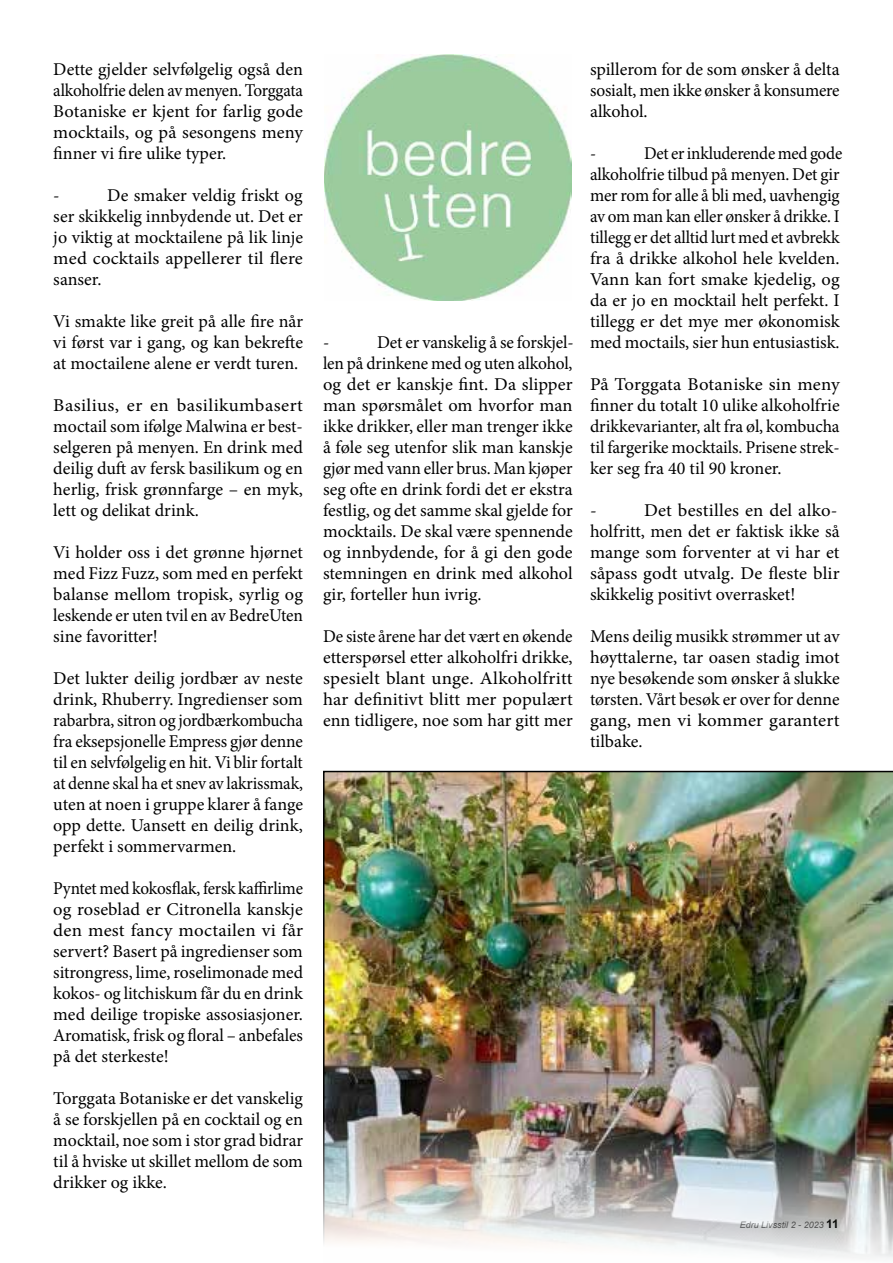
<style>
.page{position:relative;width:893px;height:1263px;background:#fff}
.page>*{position:absolute;margin:0;border:0;box-sizing:border-box;transform-origin:0 0}
.t1{font:18px/21px "Minion Pro";letter-spacing:-.005em;color:#000;text-align:justify}
.t2{font:18px/21px "Minion Pro";letter-spacing:-.005em;color:#000;text-align:justify;scale:.95 1}
.t3{font:18px/21px "Minion Pro";letter-spacing:-.005em;color:#000;text-align:justify;scale:1.04 1}
.t4{font:18px/21px "Minion Pro";letter-spacing:-.005em;color:#000;text-align:justify;scale:1.05 1}
.t5{font:italic 9px "Arial";color:#646363}
.s1{font-weight:700;font-style:normal;font-size:12px;color:#000}
</style>
<div class="page">
<img style="left:325px;top:54px;width:246px;height:247px">
<img style="left:323px;top:771px;width:570px;height:487px">
<p class="t1" style="left:53px;top:59px;width:251px">Dette gjelder selvfølgelig også den alkoholfrie delen av menyen. Torggata Botaniske er kjent for farlig gode mocktails, og på sesongens meny finner vi fire ulike typer.</p>
<p class="t1" style="left:53px;top:185px;width:8px">-</p>
<p class="t1" style="left:53px;top:185px;width:251px;text-indent:54px">De smaker veldig friskt og ser skikkelig innbydende ut. Det er jo viktig at mocktailene på lik linje med cocktails appellerer til flere sanser.</p>
<p class="t1" style="left:53px;top:311px;width:251px">Vi smakte like greit på alle fire når vi først var i gang, og kan bekrefte at moctailene alene er verdt turen.</p>
<p class="t4" style="left:53px;top:395px;width:239px">Basilius, er en basilikumbasert moctail som ifølge Malwina er best&shy;selgeren på menyen. En drink med deilig duft av fersk basilikum og en herlig, frisk grønnfarge – en myk, lett og delikat drink.</p>
<p class="t1" style="left:53px;top:542px;width:251px">Vi holder oss i det grønne hjørnet med Fizz Fuzz, som med en perfekt balanse mellom tropisk, syrlig og leskende er uten tvil en av BedreUten sine favoritter!</p>
<p class="t1" style="left:53px;top:668px;width:251px">Det lukter deilig jordbær av neste drink, Rhuberry. Ingredienser som rabarbra, sitron og jordbærkombucha fra eksepsjonelle Empress gjør denne til en selvfølgelig en hit. Vi blir fortalt at denne skal ha et snev av lakrissmak, uten at noen i gruppe klarer å fange opp dette. Uansett en deilig drink, perfekt i sommervarmen.</p>
<p class="t2" style="left:53px;top:878px;width:264px">Pyntet med kokosflak, fersk kaffirlime og roseblad er Citronella kanskje den mest fancy moctailen vi får servert? Basert på ingredienser som sitrongress, lime, roselimonade med kokos- og litchiskum får du en drink med deilige tropiske assosiasjoner.<br>Aromatisk, frisk og floral – anbefales på det sterkeste!</p>
<p class="t1" style="left:53px;top:1088px;width:251px">Torggata Botaniske er det vanskelig å se forskjellen på en cocktail og en mocktail, noe som i stor grad bidrar til å hviske ut skillet mellom de som drikker og ikke.</p>
<p class="t1" style="left:323px;top:332px;width:252px;text-indent:54px">Det er vanskelig å se forskjel&shy;len på drinkene med og uten alkohol, og det er kanskje fint. Da slipper man spørsmålet om hvorfor man ikke drikker, eller man trenger ikke å føle seg utenfor slik man kanskje gjør med vann eller brus. Man kjøper seg ofte en drink fordi det er ekstra festlig, og det samme skal gjelde for mocktails. De skal være spennende og innbydende, for å gi den gode stemningen en drink med alkohol gir, forteller hun ivrig.</p>
<p class="t1" style="left:323px;top:626px;width:251px">De siste årene har det vært en økende etterspørsel etter alkoholfri drikke, spesielt blant unge. Alkoholfritt har definitivt blitt mer populært enn tidligere, noe som har gitt mer</p>
<p class="t1" style="left:323px;top:332px;width:8px">-</p>
<p class="t1" style="left:590px;top:59px;width:251px">spillerom for de som ønsker å delta sosialt, men ikke ønsker å konsumere alkohol.</p>
<p class="t2" style="left:590px;top:143px;width:8px">-</p>
<p class="t2" style="left:590px;top:143px;width:267px;text-align:left;text-indent:54px">Det er inkluderende med gode alkoholfrie tilbud på menyen. Det gir mer rom for alle å bli med, uavhengig av om man kan eller ønsker å drikke. I tillegg er det alltid lurt med et avbrekk fra å drikke alkohol hele kvelden.<br>Vann kan fort smake kjedelig, og da er jo en mocktail helt perfekt. I tillegg er det mye mer økonomisk med moctails, sier hun entusiastisk.</p>
<p class="t3" style="left:590px;top:374px;width:242px">På Torggata Botaniske sin meny finner du totalt 10 ulike alkoholfrie drikkevarianter, alt fra øl, kombucha til fargerike mocktails. Prisene strek&shy;ker seg fra 40 til 90 kroner.</p>
<p class="t3" style="left:590px;top:500px;width:8px">-</p>
<p class="t3" style="left:590px;top:500px;width:242px;text-indent:54px">Det bestilles en del alko&shy;holfritt, men det er faktisk ikke så mange som forventer at vi har et såpass godt utvalg. De fleste blir skikkelig positivt overrasket!</p>
<p class="t1" style="left:590px;top:626px;width:251px">Mens deilig musikk strømmer ut av høyttalerne, tar oasen stadig imot nye besøkende som ønsker å slukke tørsten. Vårt besøk er over for denne gang, men vi kommer garantert tilbake.</p>
<p class="t5" style="left:740px;top:1219px;width:101px">Edru Livsstil 2 - 2023 <span class="s1">11</span></p>
</div>
